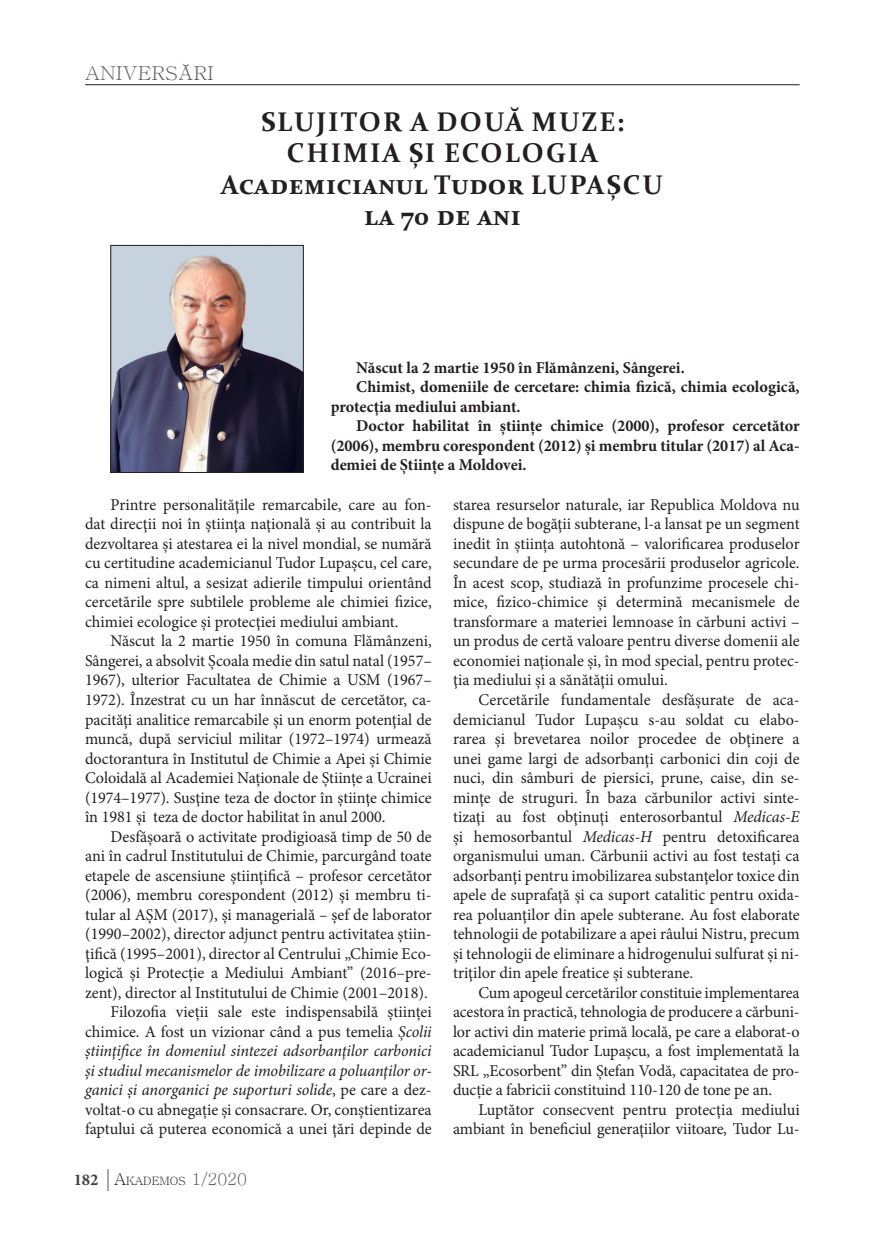
<style>
.page{position:relative;width:872px;height:1234px;background:#fff}
.page>*{position:absolute;margin:0;border:0;box-sizing:border-box;transform-origin:0 0}
.titluri{font:700 27px/31.5px "Constantia";letter-spacing:.07em;color:#231f20;text-align:center}
.t1{font:19.2px "Batang";color:#636366;scale:1.06 1}
.Text_de_baza{font:16.5px/19.5px "Minion Pro";letter-spacing:-.005em;color:#231f20;text-align:justify}
.Text_de_baza-2{font:700 16.5px/19.5px "Minion Pro";color:#231f20}
.t2{font:11.55px "Batang";color:#231f20}
.s1{font-style:italic}
.s2{font-family:"Minion Pro";font-weight:700;font-size:16.5px;color:#3e3e3f}
.s3{font-family:"Garamond";font-size:24px;color:#636366}
.s4{font-size:16.5px}
.s5{font-size:16.5px;color:#636366}
</style>
<div class="page">
<hr style="left:85px;top:84px;width:714px;height:1px;background:#231f20">
<img style="left:113px;top:247px;width:188px;height:223px">
<div style="left:111px;top:245px;width:192px;height:227px;border:1px solid #231f20"></div>
<p class="t1" style="left:85px;top:64px;width:123px">ANIVERSĂRI</p>
<p class="titluri" style="left:221px;top:105px;width:443px">SLUJITOR A DOUĂ MUZE:<br>CHIMIA ȘI ECOLOGIA<br>Academicianul Tudor LUPAȘCU</p>
<p class="titluri" style="left:364px;top:199px;width:159px">la 70 de ani</p>
<p class="Text_de_baza-2" style="left:356px;top:357px;width:330px">Născut la 2 martie 1950 în Flămânzeni, Sângerei.</p>
<p class="Text_de_baza-2" style="left:331px;top:377px;width:470px;text-indent:26px">Chimist, domeniile de cercetare: chimia fizică, chimia ecologică, protecţia mediului ambiant.</p>
<p class="Text_de_baza-2" style="left:331px;top:416px;width:470px;text-align:justify;text-indent:26px">Doctor habilitat în științe chimice (2000), profesor cercetător (2006), membru corespondent (2012) și membru titular (2017) al Aca&shy;demiei de Științe a Moldovei.</p>
<p class="Text_de_baza" style="left:85px;top:495px;width:348px;text-indent:26px">Printre personalităţile remarcabile, care au fon&shy;dat direcţii noi în ştiinţa naţională şi au contribuit la dezvoltarea şi atestarea ei la nivel mondial, se numără cu certitudine academicianul Tudor Lupaşcu, cel care, ca nimeni altul, a sesizat adierile timpului orientând cercetările spre subtilele probleme ale chimiei fizice, chimiei ecologice şi protecţiei mediului ambiant.</p>
<p class="Text_de_baza" style="left:85px;top:631px;width:348px;text-indent:26px">Născut la 2 martie 1950 în comuna Flămânzeni, Sângerei, a absolvit Școala medie din satul natal (1957– 1967), ulterior Facultatea de Chimie a USM (1967– 1972). Înzestrat cu un har înnăscut de cercetător, ca&shy;pacităţi analitice remarcabile şi un enorm potenţial de muncă, după serviciul militar (1972–1974) urmează doctorantura în Institutul de Chimie a Apei şi Chimie Coloidală al Academiei Naționale de Științe a Ucrainei (1974–1977). Susţine teza de doctor în ştiinţe chimice în 1981 și teza de doctor habilitat în anul 2000.</p>
<p class="Text_de_baza" style="left:85px;top:826px;width:348px;text-indent:26px">Desfășoară o activitate prodigioasă timp de 50 de ani în cadrul Institutului de Chimie, parcurgând toate etapele de ascensiune ştiinţifică – profesor cercetător (2006), membru corespondent (2012) și membru ti&shy;tular al AŞM (2017), şi managerială – şef de laborator (1990–2002), director adjunct pentru activitatea ştiin&shy;ţifică (1995–2001), director al Centrului „Chimie Eco&shy;logică și Protecție a Mediului Ambiant” (2016–pre&shy;zent), director al Institutului de Chimie (2001–2018).</p>
<p class="Text_de_baza" style="left:85px;top:1002px;width:348px;text-indent:26px">Filozofia vieții sale este indispensabilă științei chimice. A fost un vizionar când a pus temelia <span class="s1">Şcolii ştiinţifice în domeniul sintezei adsorbanţilor carbonici şi studiul mecanismelor de imobilizare a poluanţilor or&shy;ganici şi anorganici pe suporturi solide</span>, pe care a dez&shy;voltat-o cu abnegație și consacrare. Or, conștientizarea faptului că puterea economică a unei ţări depinde de</p>
<p class="t2" style="left:74px;top:1175px;width:175px"><span class="s2">182</span> <span class="s3">|</span><span class="s4">A</span>KADEMOS <span class="s5">1/2020</span></p>
<p class="Text_de_baza" style="left:453px;top:495px;width:348px">starea resurselor naturale, iar Republica Moldova nu dispune de bogăţii subterane, l-a lansat pe un segment inedit în știința autohtonă – valorificarea produselor secundare de pe urma procesării produselor agricole.<br>În acest scop, studiază în profunzime procesele chi&shy;mice, fizico-chimice şi determină mecanismele de transformare a materiei lemnoase în cărbuni activi – un produs de certă valoare pentru diverse domenii ale economiei naţionale şi, în mod special, pentru protec&shy;ţia mediului şi a sănătăţii omului.</p>
<p class="Text_de_baza" style="left:453px;top:690px;width:348px;text-indent:26px">Cercetările fundamentale desfășurate de aca&shy;demicianul Tudor Lupașcu s-au soldat cu elabo&shy;rarea şi brevetarea noilor procedee de obţinere a unei game largi de adsorbanţi carbonici din coji de nuci, din sâmburi de piersici, prune, caise, din se&shy;minţe de struguri. În baza cărbunilor activi sinte&shy;tizaţi au fost obţinuţi enterosorbantul <span class="s1">Medicas-E </span>şi hemosorbantul <span class="s1">Medicas-H</span> pentru detoxificarea organismului uman. Cărbunii activi au fost testaţi ca adsorbanţi pentru imobilizarea substanţelor toxice din apele de suprafaţă şi ca suport catalitic pentru oxida&shy;rea poluanţilor din apele subterane. Au fost elaborate tehnologii de potabilizare a apei râului Nistru, precum şi tehnologii de eliminare a hidrogenului sulfurat şi ni&shy;triţilor din apele freatice şi subterane.</p>
<p class="Text_de_baza" style="left:453px;top:982px;width:348px;text-indent:26px">Cum apogeul cercetărilor constituie implementarea acestora în practică, tehnologia de producere a cărbuni&shy;lor activi din materie primă locală, pe care a elaborat-o academicianul Tudor Lupașcu, a fost implementată la SRL „Ecosorbent” din Ştefan Vodă, capacitatea de pro&shy;ducție a fabricii constituind 110-120 de tone pe an.</p>
<p class="Text_de_baza" style="left:453px;top:1099px;width:348px;text-align:right">Luptător consecvent pentru protecţia mediului ambiant în beneficiul generaţiilor viitoare, Tudor Lu-</p>
</div>
